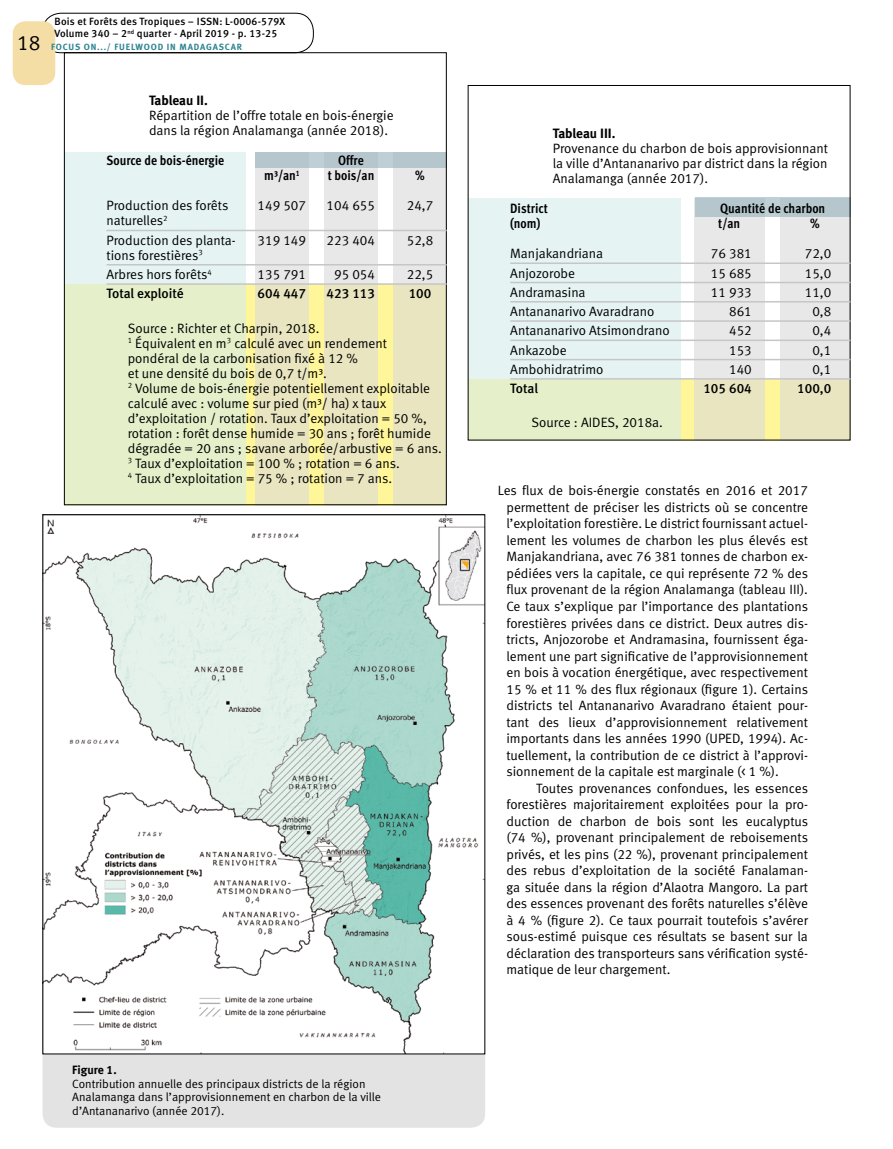
<style>
.page{position:relative;width:893px;height:1149px;background:#fff}
.page>*{position:absolute;margin:0;border:0;box-sizing:border-box;transform-origin:0 0}
.t1{font:21px "Meta Normal LF";color:#000}
.t2{font:13.5px/16.5px "Meta Normal LF";color:#000}
.t3{font:13.5px "Meta Cond Bold LF";color:#000}
.t4{font:13.5px "Meta Medium LF";color:#000}
.t5{font:13.5px "Meta Bold LF";letter-spacing:-.005em;color:#000}
.t6{font:12px/13.5px "Meta Normal LF";color:#000}
.t7{font:12px "Meta Bold LF";color:#000}
.t8{font:10.5px/12px "Meta Medium LF";letter-spacing:.02em;color:#000}
.t9{font:9px "Meta Bold LF";letter-spacing:.09em;color:#2f8593}
</style>
<div class="page">
<div style="left:43px;top:13px;width:271px;height:40px;border:1px solid #000;border-radius:18px"></div>
<div style="left:13px;top:21px;width:42px;height:64px;background:#f4dea6;border-radius:13px"></div>
<svg style="left:680px;top:379px;width:100px;height:59px;fill:#fff699"></svg>
<svg style="left:470px;top:198px;width:210px;height:240px;fill:#e5f3f3"></svg>
<svg style="left:695px;top:217px;width:70px;height:221px;fill:#e8e8e8"></svg>
<svg style="left:780px;top:217px;width:68px;height:221px;fill:#e8e8e8"></svg>
<div style="left:695px;top:198px;width:155px;height:19px;background:#b5c7cd"></div>
<hr style="left:510px;top:262px;width:340px;height:2px;background:#c6c6c6">
<hr style="left:510px;top:282px;width:340px;height:1px;background:#c6c6c6">
<hr style="left:510px;top:301px;width:340px;height:1px;background:#c6c6c6">
<hr style="left:510px;top:320px;width:340px;height:2px;background:#c6c6c6">
<hr style="left:510px;top:339px;width:340px;height:2px;background:#c6c6c6">
<hr style="left:510px;top:359px;width:340px;height:1px;background:#c6c6c6">
<hr style="left:510px;top:378px;width:340px;height:1px;background:#c6c6c6">
<div style="left:43px;top:514px;width:442px;height:613px;background:#e3e3e3;border-radius:14px"></div>
<img style="left:45px;top:516px;width:438px;height:535px">
<svg style="left:245px;top:285px;width:149px;height:218px;fill:#fff699"></svg>
<svg style="left:66px;top:152px;width:179px;height:351px;fill:#e5f0ca"></svg>
<svg style="left:394px;top:167px;width:51px;height:336px;fill:#e8e5c0"></svg>
<svg style="left:324px;top:167px;width:54px;height:336px;fill:#e8e5c0"></svg>
<svg style="left:255px;top:167px;width:53px;height:336px;fill:#e8e5c0"></svg>
<div style="left:255px;top:152px;width:192px;height:15px;background:#b5c7cd"></div>
<hr style="left:107px;top:230px;width:340px;height:1px;background:#c6c6c6">
<hr style="left:107px;top:264px;width:340px;height:1px;background:#c6c6c6">
<hr style="left:107px;top:283px;width:340px;height:2px;background:#c6c6c6">
<h1 class="t1" style="left:17px;top:31px;width:25px">18</h1>
<p class="t8" style="left:55px;top:15px;width:232px">Bois et Forêts des Tropiques – ISSN: L-0006-579X<br>Volume 340 – 2<sup>nd</sup> quarter - April 2019 - p. 13-25</p>
<p class="t9" style="left:51px;top:41px;width:192px">FOCUS ON.../ FUELWOOD IN MADAGASCAR</p>
<p class="t5" style="left:149px;top:93px;width:60px">Tableau II.</p>
<p class="t2" style="left:149px;top:108px;width:246px;line-height:15px">Répartition de l’offre totale en bois-énergie dans la région Analamanga (année 2018).</p>
<p class="t3" style="left:107px;top:153px;width:119px">Source de bois-énergie</p>
<p class="t3" style="left:338px;top:153px;width:27px">Offre</p>
<p class="t3" style="left:264px;top:168px;width:37px">m³/an<sup>1</sup></p>
<p class="t3" style="left:328px;top:168px;width:48px">t bois/an</p>
<p class="t3" style="left:415px;top:168px;width:11px">%</p>
<p class="t2" style="left:107px;top:197px;width:123px">Production des forêts</p>
<p class="t2" style="left:258px;top:197px;width:50px">149 507</p>
<p class="t2" style="left:327px;top:197px;width:50px">104 655</p>
<p class="t2" style="left:407px;top:197px;width:28px">24,7</p>
<p class="t2" style="left:107px;top:211px;width:131px;line-height:19.2px">naturelles<sup>2<br></sup>Production des planta-</p>
<p class="t2" style="left:258px;top:231px;width:50px">319 149</p>
<p class="t2" style="left:327px;top:231px;width:50px">223 404</p>
<p class="t2" style="left:407px;top:231px;width:28px">52,8</p>
<p class="t2" style="left:107px;top:245px;width:107px;line-height:19.2px">tions forestières<sup>3<br></sup>Arbres hors forêts<sup>4</sup></p>
<p class="t2" style="left:258px;top:266px;width:50px">135 791</p>
<p class="t2" style="left:334px;top:266px;width:42px">95 054</p>
<p class="t2" style="left:407px;top:266px;width:28px">22,5</p>
<p class="t4" style="left:107px;top:286px;width:79px">Total exploité</p>
<p class="t4" style="left:258px;top:286px;width:50px">604 447</p>
<p class="t4" style="left:327px;top:286px;width:50px">423 113</p>
<p class="t4" style="left:409px;top:286px;width:24px">100</p>
<p class="t2" style="left:128px;top:320px;width:315px;line-height:15px">Source : Richter et Charpin, 2018.<br><sup>1</sup> Équivalent en m<sup>3</sup> calculé avec un rendement<br>pondéral de la carbonisation fixé à 12 %<br>et une densité du bois de 0,7 t/m³.<br><sup>2</sup> Volume de bois-énergie potentiellement exploitable calculé avec : volume sur pied (m³/ ha) x taux d’exploitation / rotation. Taux d’exploitation = 50 %, rotation : forêt dense humide = 30 ans ; forêt humide dégradée = 20 ans ; savane arborée/arbustive = 6 ans.<br><sup>3</sup> Taux d’exploitation = 100 % ; rotation = 6 ans.<br><sup>4</sup> Taux d’exploitation = 75 % ; rotation = 7 ans.</p>
<p class="t7" style="left:72px;top:1062px;width:46px">Figure 1.</p>
<p class="t6" style="left:72px;top:1076px;width:310px">Contribution annuelle des principaux districts de la région<br>Analamanga dans l’approvisionnement en charbon de la ville d’Antananarivo (année 2017).</p>
<p class="t5" style="left:553px;top:125px;width:64px">Tableau III.</p>
<p class="t2" style="left:553px;top:141px;width:277px;line-height:15px;text-align:justify">Provenance du charbon de bois approvisionnant la ville d’Antananarivo par district dans la région Analamanga (année 2017).</p>
<p class="t3" style="left:510px;top:200px;width:39px">District</p>
<p class="t3" style="left:720px;top:200px;width:107px">Quantité de charbon</p>
<p class="t3" style="left:510px;top:215px;width:32px">(nom)</p>
<p class="t3" style="left:718px;top:215px;width:24px">t/an</p>
<p class="t3" style="left:810px;top:215px;width:11px">%</p>
<p class="t2" style="left:510px;top:245px;width:94px">Manjakandriana</p>
<p class="t2" style="left:711px;top:245px;width:42px">76 381</p>
<p class="t2" style="left:805px;top:245px;width:28px">72,0</p>
<p class="t2" style="left:510px;top:264px;width:66px">Anjozorobe</p>
<p class="t2" style="left:711px;top:264px;width:42px">15 685</p>
<p class="t2" style="left:805px;top:264px;width:28px">15,0</p>
<p class="t2" style="left:510px;top:283px;width:77px">Andramasina</p>
<p class="t2" style="left:711px;top:283px;width:42px">11 933</p>
<p class="t2" style="left:805px;top:283px;width:28px">11,0</p>
<p class="t2" style="left:510px;top:303px;width:146px">Antananarivo Avaradrano</p>
<p class="t2" style="left:729px;top:303px;width:24px">861</p>
<p class="t2" style="left:812px;top:303px;width:20px">0,8</p>
<p class="t2" style="left:510px;top:322px;width:161px">Antananarivo Atsimondrano</p>
<p class="t2" style="left:729px;top:322px;width:24px">452</p>
<p class="t2" style="left:812px;top:322px;width:20px">0,4</p>
<p class="t2" style="left:510px;top:341px;width:58px">Ankazobe</p>
<p class="t2" style="left:729px;top:341px;width:24px">153</p>
<p class="t2" style="left:812px;top:341px;width:20px">0,1</p>
<p class="t2" style="left:510px;top:360px;width:95px">Ambohidratrimo</p>
<p class="t2" style="left:729px;top:360px;width:24px">140</p>
<p class="t2" style="left:812px;top:360px;width:20px">0,1</p>
<p class="t4" style="left:510px;top:380px;width:29px">Total</p>
<p class="t4" style="left:703px;top:380px;width:50px">105 604</p>
<p class="t4" style="left:797px;top:380px;width:36px">100,0</p>
<p class="t2" style="left:531px;top:414px;width:133px">Source : AIDES, 2018a.</p>
<p class="t2" style="left:506px;top:482px;width:303px;text-align:justify;text-indent:-9px">Les flux de bois-énergie constatés en 2016 et 2017 permettent de préciser les districts où se concentre l’exploitation forestière. Le district fournissant actuel&shy;lement les volumes de charbon les plus élevés est Manjakandriana, avec 76 381 tonnes de charbon ex&shy;pédiées vers la capitale, ce qui représente 72 % des flux provenant de la région Analamanga (tableau III).<br>Ce taux s’explique par l’importance des plantations forestières privées dans ce district. Deux autres dis&shy;tricts, Anjozorobe et Andramasina, fournissent éga&shy;lement une part significative de l’approvisionnement en bois à vocation énergétique, avec respectivement 15 % et 11 % des flux régionaux (figure 1). Certains districts tel Antananarivo Avaradrano étaient pour&shy;tant des lieux d’approvisionnement relativement importants dans les années 1990 (UPED, 1994). Ac&shy;tuellement, la contribution de ce district à l’approvi&shy;sionnement de la capitale est marginale (&lt; 1 %).</p>
<p class="t2" style="left:506px;top:779px;width:303px;text-align:justify;text-indent:30px">Toutes provenances confondues, les essences forestières majoritairement exploitées pour la pro&shy;duction de charbon de bois sont les eucalyptus (74 %), provenant principalement de reboisements privés, et les pins (22 %), provenant principalement des rebus d’exploitation de la société Fanalaman&shy;ga située dans la région d’Alaotra Mangoro. La part des essences provenant des forêts naturelles s’élève à 4 % (figure 2). Ce taux pourrait toutefois s’avérer sous-estimé puisque ces résultats se basent sur la déclaration des transporteurs sans vérification systé&shy;matique de leur chargement.</p>
</div>
